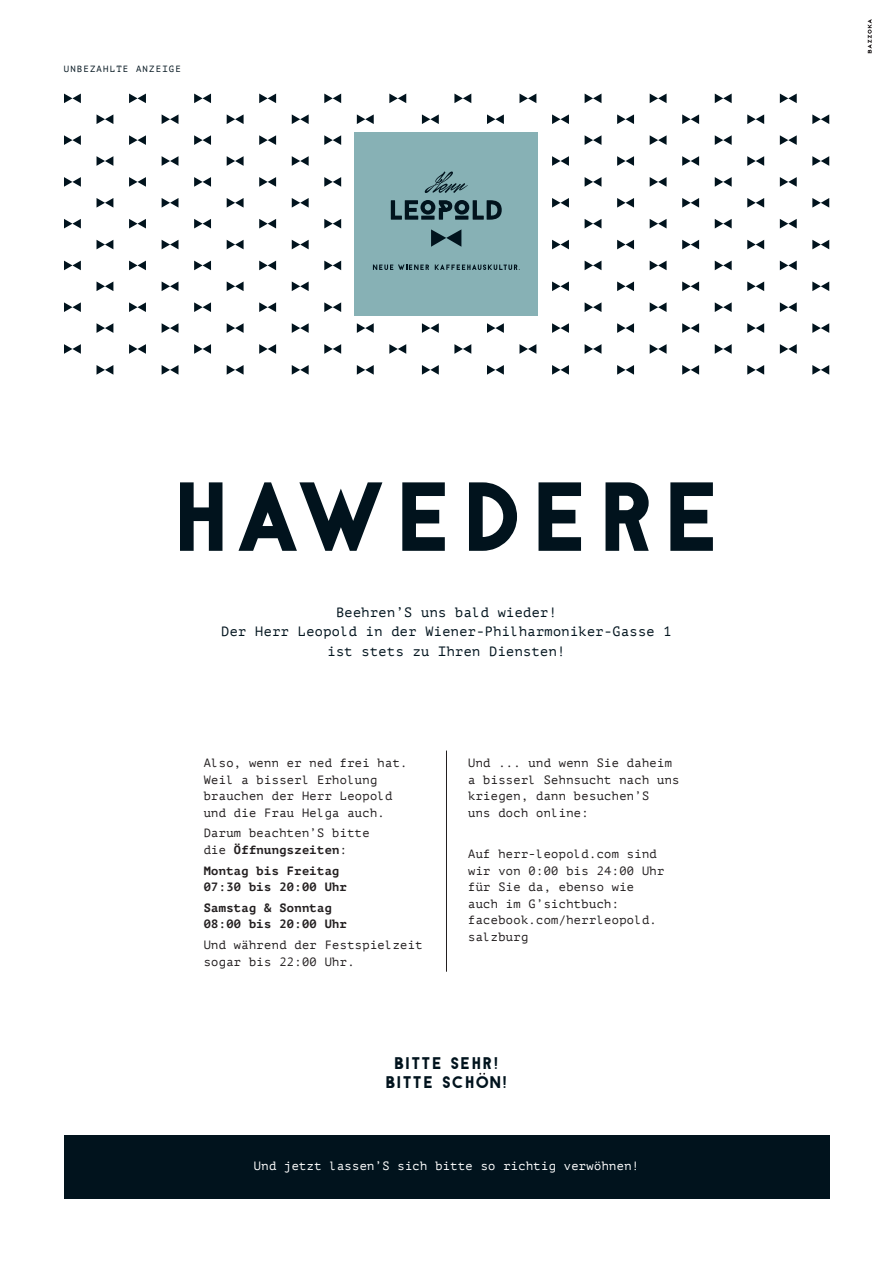
<style>
.page{position:relative;width:893px;height:1263px;background:#fff}
.page>*{position:absolute;margin:0;border:0;box-sizing:border-box;transform-origin:0 0}
.t1{font:88.5px "Antraste";letter-spacing:.03em;color:#01131d}
.t2{font:15.15px/18.1px "Antraste";letter-spacing:.03em;color:#01131d;text-align:center}
.t3{font:13.5px/19.5px "PT Mono";letter-spacing:.03em;color:#01131d;text-align:center}
.t4{font:12px/16.5px "PT Mono";letter-spacing:.03em;color:#231f20}
.t5{font:700 12px/16.5px "PT Mono";letter-spacing:.03em;color:#231f20}
.t6{font:12px "PT Mono";letter-spacing:.03em;color:#fff}
.t7{font:9px "PT Mono";letter-spacing:.13em;color:#01131d}
.s1{font-weight:700}
</style>
<div class="page">
<div style="left:64px;top:1135px;width:766px;height:64px;background:#01131d"></div>
<svg style="left:617px;top:114px;width:17px;height:10px"></svg>
<svg style="left:552px;top:114px;width:17px;height:10px"></svg>
<svg style="left:487px;top:114px;width:17px;height:10px"></svg>
<svg style="left:422px;top:114px;width:17px;height:10px"></svg>
<svg style="left:357px;top:114px;width:17px;height:10px"></svg>
<svg style="left:292px;top:114px;width:17px;height:10px"></svg>
<svg style="left:227px;top:114px;width:17px;height:10px"></svg>
<svg style="left:162px;top:114px;width:16px;height:10px"></svg>
<svg style="left:97px;top:114px;width:16px;height:10px"></svg>
<svg style="left:812px;top:114px;width:17px;height:10px"></svg>
<svg style="left:747px;top:114px;width:17px;height:10px"></svg>
<svg style="left:682px;top:114px;width:17px;height:10px"></svg>
<svg style="left:585px;top:94px;width:16px;height:9px"></svg>
<svg style="left:519px;top:94px;width:17px;height:9px"></svg>
<svg style="left:454px;top:94px;width:17px;height:9px"></svg>
<svg style="left:389px;top:94px;width:17px;height:9px"></svg>
<svg style="left:324px;top:94px;width:17px;height:9px"></svg>
<svg style="left:259px;top:94px;width:17px;height:9px"></svg>
<svg style="left:194px;top:94px;width:17px;height:9px"></svg>
<svg style="left:129px;top:94px;width:17px;height:9px"></svg>
<svg style="left:64px;top:94px;width:17px;height:9px"></svg>
<svg style="left:780px;top:94px;width:17px;height:9px"></svg>
<svg style="left:715px;top:94px;width:17px;height:9px"></svg>
<svg style="left:650px;top:94px;width:17px;height:9px"></svg>
<svg style="left:617px;top:156px;width:17px;height:10px"></svg>
<svg style="left:552px;top:156px;width:17px;height:10px"></svg>
<svg style="left:292px;top:156px;width:17px;height:10px"></svg>
<svg style="left:227px;top:156px;width:17px;height:10px"></svg>
<svg style="left:162px;top:156px;width:16px;height:10px"></svg>
<svg style="left:97px;top:156px;width:16px;height:10px"></svg>
<svg style="left:812px;top:156px;width:17px;height:10px"></svg>
<svg style="left:747px;top:156px;width:17px;height:10px"></svg>
<svg style="left:682px;top:156px;width:17px;height:10px"></svg>
<svg style="left:585px;top:135px;width:16px;height:10px"></svg>
<svg style="left:324px;top:135px;width:17px;height:10px"></svg>
<svg style="left:259px;top:135px;width:17px;height:10px"></svg>
<svg style="left:194px;top:135px;width:17px;height:10px"></svg>
<svg style="left:129px;top:135px;width:17px;height:10px"></svg>
<svg style="left:64px;top:135px;width:17px;height:10px"></svg>
<svg style="left:780px;top:135px;width:17px;height:10px"></svg>
<svg style="left:715px;top:135px;width:17px;height:10px"></svg>
<svg style="left:650px;top:135px;width:17px;height:10px"></svg>
<svg style="left:617px;top:198px;width:17px;height:10px"></svg>
<svg style="left:552px;top:198px;width:17px;height:10px"></svg>
<svg style="left:292px;top:198px;width:17px;height:10px"></svg>
<svg style="left:227px;top:198px;width:17px;height:10px"></svg>
<svg style="left:162px;top:198px;width:16px;height:10px"></svg>
<svg style="left:97px;top:198px;width:16px;height:10px"></svg>
<svg style="left:812px;top:198px;width:17px;height:10px"></svg>
<svg style="left:747px;top:198px;width:17px;height:10px"></svg>
<svg style="left:682px;top:198px;width:17px;height:10px"></svg>
<svg style="left:585px;top:177px;width:16px;height:10px"></svg>
<svg style="left:324px;top:177px;width:17px;height:10px"></svg>
<svg style="left:259px;top:177px;width:17px;height:10px"></svg>
<svg style="left:194px;top:177px;width:17px;height:10px"></svg>
<svg style="left:129px;top:177px;width:17px;height:10px"></svg>
<svg style="left:64px;top:177px;width:17px;height:10px"></svg>
<svg style="left:780px;top:177px;width:17px;height:10px"></svg>
<svg style="left:715px;top:177px;width:17px;height:10px"></svg>
<svg style="left:650px;top:177px;width:17px;height:10px"></svg>
<svg style="left:617px;top:240px;width:17px;height:9px"></svg>
<svg style="left:552px;top:240px;width:17px;height:9px"></svg>
<svg style="left:292px;top:240px;width:17px;height:9px"></svg>
<svg style="left:227px;top:240px;width:17px;height:9px"></svg>
<svg style="left:162px;top:240px;width:16px;height:9px"></svg>
<svg style="left:97px;top:240px;width:16px;height:9px"></svg>
<svg style="left:812px;top:240px;width:17px;height:9px"></svg>
<svg style="left:747px;top:240px;width:17px;height:9px"></svg>
<svg style="left:682px;top:240px;width:17px;height:9px"></svg>
<svg style="left:585px;top:219px;width:16px;height:9px"></svg>
<svg style="left:324px;top:219px;width:17px;height:9px"></svg>
<svg style="left:259px;top:219px;width:17px;height:9px"></svg>
<svg style="left:194px;top:219px;width:17px;height:9px"></svg>
<svg style="left:129px;top:219px;width:17px;height:9px"></svg>
<svg style="left:64px;top:219px;width:17px;height:9px"></svg>
<svg style="left:780px;top:219px;width:17px;height:9px"></svg>
<svg style="left:715px;top:219px;width:17px;height:9px"></svg>
<svg style="left:650px;top:219px;width:17px;height:9px"></svg>
<svg style="left:617px;top:281px;width:17px;height:10px"></svg>
<svg style="left:552px;top:281px;width:17px;height:10px"></svg>
<svg style="left:292px;top:281px;width:17px;height:10px"></svg>
<svg style="left:227px;top:281px;width:17px;height:10px"></svg>
<svg style="left:162px;top:281px;width:16px;height:10px"></svg>
<svg style="left:97px;top:281px;width:16px;height:10px"></svg>
<svg style="left:812px;top:281px;width:17px;height:10px"></svg>
<svg style="left:747px;top:281px;width:17px;height:10px"></svg>
<svg style="left:682px;top:281px;width:17px;height:10px"></svg>
<svg style="left:585px;top:261px;width:16px;height:9px"></svg>
<svg style="left:324px;top:261px;width:17px;height:9px"></svg>
<svg style="left:259px;top:261px;width:17px;height:9px"></svg>
<svg style="left:194px;top:261px;width:17px;height:9px"></svg>
<svg style="left:129px;top:261px;width:17px;height:9px"></svg>
<svg style="left:64px;top:261px;width:17px;height:9px"></svg>
<svg style="left:780px;top:261px;width:17px;height:9px"></svg>
<svg style="left:715px;top:261px;width:17px;height:9px"></svg>
<svg style="left:650px;top:261px;width:17px;height:9px"></svg>
<svg style="left:617px;top:323px;width:17px;height:10px"></svg>
<svg style="left:552px;top:323px;width:17px;height:10px"></svg>
<svg style="left:487px;top:323px;width:17px;height:10px"></svg>
<svg style="left:422px;top:323px;width:17px;height:10px"></svg>
<svg style="left:357px;top:323px;width:17px;height:10px"></svg>
<svg style="left:292px;top:323px;width:17px;height:10px"></svg>
<svg style="left:227px;top:323px;width:17px;height:10px"></svg>
<svg style="left:162px;top:323px;width:16px;height:10px"></svg>
<svg style="left:97px;top:323px;width:16px;height:10px"></svg>
<svg style="left:812px;top:323px;width:17px;height:10px"></svg>
<svg style="left:747px;top:323px;width:17px;height:10px"></svg>
<svg style="left:682px;top:323px;width:17px;height:10px"></svg>
<svg style="left:585px;top:302px;width:16px;height:10px"></svg>
<svg style="left:324px;top:302px;width:17px;height:10px"></svg>
<svg style="left:259px;top:302px;width:17px;height:10px"></svg>
<svg style="left:194px;top:302px;width:17px;height:10px"></svg>
<svg style="left:129px;top:302px;width:17px;height:10px"></svg>
<svg style="left:64px;top:302px;width:17px;height:10px"></svg>
<svg style="left:780px;top:302px;width:17px;height:10px"></svg>
<svg style="left:715px;top:302px;width:17px;height:10px"></svg>
<svg style="left:650px;top:302px;width:17px;height:10px"></svg>
<svg style="left:617px;top:365px;width:17px;height:10px"></svg>
<svg style="left:552px;top:365px;width:17px;height:10px"></svg>
<svg style="left:487px;top:365px;width:17px;height:10px"></svg>
<svg style="left:422px;top:365px;width:17px;height:10px"></svg>
<svg style="left:357px;top:365px;width:17px;height:10px"></svg>
<svg style="left:292px;top:365px;width:17px;height:10px"></svg>
<svg style="left:227px;top:365px;width:17px;height:10px"></svg>
<svg style="left:162px;top:365px;width:16px;height:10px"></svg>
<svg style="left:97px;top:365px;width:16px;height:10px"></svg>
<svg style="left:812px;top:365px;width:17px;height:10px"></svg>
<svg style="left:747px;top:365px;width:17px;height:10px"></svg>
<svg style="left:682px;top:365px;width:17px;height:10px"></svg>
<svg style="left:585px;top:344px;width:16px;height:10px"></svg>
<svg style="left:519px;top:344px;width:17px;height:10px"></svg>
<svg style="left:454px;top:344px;width:17px;height:10px"></svg>
<svg style="left:389px;top:344px;width:17px;height:10px"></svg>
<svg style="left:324px;top:344px;width:17px;height:10px"></svg>
<svg style="left:259px;top:344px;width:17px;height:10px"></svg>
<svg style="left:194px;top:344px;width:17px;height:10px"></svg>
<svg style="left:129px;top:344px;width:17px;height:10px"></svg>
<svg style="left:64px;top:344px;width:17px;height:10px"></svg>
<svg style="left:780px;top:344px;width:17px;height:10px"></svg>
<svg style="left:715px;top:344px;width:17px;height:10px"></svg>
<svg style="left:650px;top:344px;width:17px;height:10px"></svg>
<div style="left:354px;top:132px;width:184px;height:183px;background:#87b1b5"></div>
<svg style="left:373px;top:264px;width:56px;height:6px"></svg>
<svg style="left:435px;top:264px;width:85px;height:6px"></svg>
<svg style="left:390px;top:171px;width:112px;height:76px"></svg>
<hr style="left:446px;top:750px;width:1px;height:222px;background:#231f20">
<svg style="left:867px;top:19px;width:5px;height:34px"></svg>
<p class="t7" style="left:64px;top:64px;width:119px">UNBEZAHLTE ANZEIGE</p>
<h1 class="t1" style="left:170px;top:460px;width:554px">HAWEDERE</h1>
<p class="t3" style="left:221px;top:602px;width:452px">Beehren’S uns bald wieder!<br>Der Herr Leopold in der Wiener-Philharmoniker-Gasse 1 ist stets zu Ihren Diensten!</p>
<p class="t4" style="left:204px;top:755px;width:205px">Also, wenn er ned frei hat.<br>Weil a bisserl Erholung brauchen der Herr Leopold und die Frau Helga auch.</p>
<p class="t4" style="left:204px;top:825px;width:167px">Darum beachten’S bitte die <span class="s1">Öffnungszeiten</span>:</p>
<p class="t5" style="left:204px;top:862px;width:145px">Montag bis Freitag<br>07:30 bis 20:00 Uhr</p>
<p class="t5" style="left:204px;top:899px;width:145px">Samstag &amp; Sonntag<br>08:00 bis 20:00 Uhr</p>
<p class="t4" style="left:204px;top:937px;width:220px">Und während der Festspielzeit sogar bis 22:00 Uhr.</p>
<p class="t4" style="left:468px;top:755px;width:213px">Und ... und wenn Sie daheim a bisserl Sehnsucht nach uns kriegen, dann besuchen’S<br>uns doch online:</p>
<p class="t4" style="left:468px;top:846px;width:198px">Auf herr-leopold.com sind wir von 0:00 bis 24:00 Uhr für Sie da, ebenso wie auch im G’sichtbuch: facebook.com/herrleopold. salzburg</p>
<p class="t2" style="left:385px;top:1054px;width:124px">BITTE SEHR!<br>BITTE SCHON!</p>
<p class="t6" style="left:254px;top:1159px;width:387px">Und jetzt lassen’S sich bitte so richtig verwöhnen!</p>
</div>
